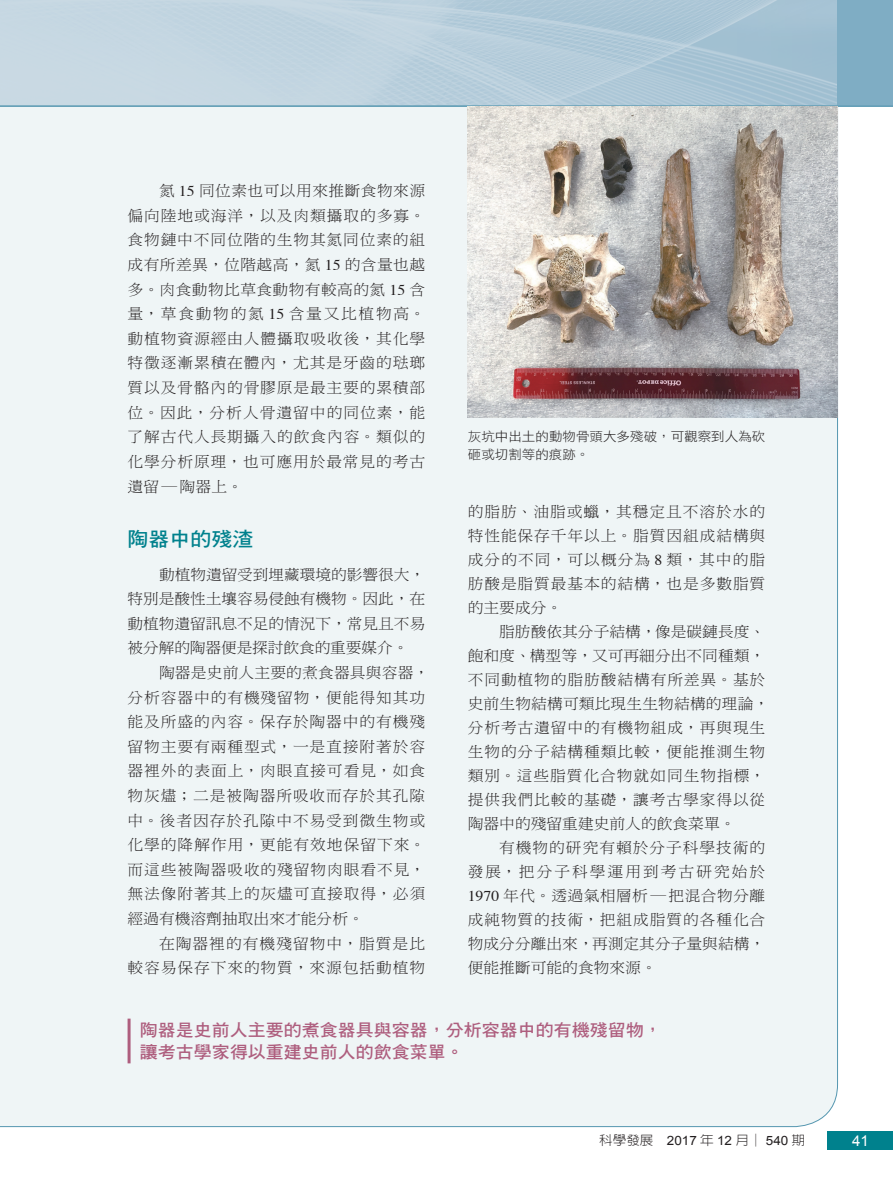
<style>
.page{position:relative;width:893px;height:1191px;background:#fff}
.page>*{position:absolute;margin:0;border:0;box-sizing:border-box;transform-origin:0 0}
.t1{font:19.95px "DF Hei Std W7";color:#00818d;scale:1.05 1}
.t2{font:17.1px/22.5px "DF Hei Std W7";color:#ae5e7e;scale:1.05 1}
.t3{font:15px/24.6px "DF Ming Std W3";letter-spacing:.055em;color:#231f20;text-align:justify;scale:1.05 1}
.t4{font:15px "Arial";color:#fff}
.t5{font:12.9px/18px "DF Hei Std W3";color:#231f20;scale:1.05 1}
.t6{font:12.9px "Arial";color:#231f20;scale:1.05 1}
.s1{font-family:"Times"}
.s2{font-family:"AR New Hei B5";font-weight:300}
</style>
<div class="page">
<div style="left:828px;top:1131px;width:65px;height:18px;background:#00818d"></div>
<div style="left:0;top:105px;width:838px;height:1022px;background:#eff5f6"></div>
<div style="left:838px;top:0;width:55px;height:106px;background:#7fadc4"></div>
<hr style="left:0;top:106px;width:893px;height:1px;background:#5597b0">
<hr style="left:128px;top:1018px;width:3px;height:45px;background:#ae5e7e">
<img style="left:468px;top:107px;width:369px;height:310px">
<p class="t3" style="left:128px;top:178px;width:285px;text-indent:31px">氮 <span class="s1">15</span> 同位素也可以用來推斷食物來源偏向陸地或海洋，以及肉類攝取的多寡。食物鏈中不同位階的生物其氮同位素的組成有所差異，位階越高，氮 <span class="s1">15</span> 的含量也越多。肉食動物比草食動物有較高的氮 <span class="s1">15</span> 含量，草食動物的氮 <span class="s1">15</span> 含量又比植物高。動植物資源經由人體攝取吸收後，其化學特徵逐漸累積在體內，尤其是牙齒的琺瑯質以及骨骼內的骨膠原是最主要的累積部位。因此，分析人骨遺留中的同位素，能了解古代人長期攝入的飲食內容。類似的化學分析原理，也可應用於最常見的考古遺留─陶器上。</p>
<h1 class="t1" style="left:128px;top:528px;width:121px">陶器中的殘渣</h1>
<p class="t3" style="left:128px;top:561px;width:285px;text-indent:31px">動植物遺留受到埋藏環境的影響很大，特別是酸性土壤容易侵蝕有機物。因此，在動植物遺留訊息不足的情況下，常見且不易被分解的陶器便是探討飲食的重要媒介。</p>
<p class="t3" style="left:128px;top:660px;width:289px;text-align:left;text-indent:31px">陶器是史前人主要的煮食器具與容器，分析容器中的有機殘留物，便能得知其功能及所盛的內容。保存於陶器中的有機殘留物主要有兩種型式，一是直接附著於容器裡外的表面上，肉眼直接可看見，如食物灰燼；二是被陶器所吸收而存於其孔隙中。後者因存於孔隙中不易受到微生物或化學的降解作用，更能有效地保留下來。而這些被陶器吸收的殘留物肉眼看不見，無法像附著其上的灰燼可直接取得，必須經過有機溶劑抽取出來才能分析。</p>
<p class="t3" style="left:128px;top:930px;width:285px;text-align:right">在陶器裡的有機殘留物中，脂質是比<br>較容易保存下來的物質，來源包括動植物</p>
<p class="t5" style="left:468px;top:427px;width:285px">灰坑中出土的動物骨頭大多殘破，可觀察到人為砍砸或切割等的痕跡。</p>
<p class="t3" style="left:468px;top:499px;width:285px;line-height:24px">的脂肪、油脂或蠟，其穩定且不溶於水的特性能保存千年以上。脂質因組成結構與成分的不同，可以概分為 <span class="s1">8</span> 類，其中的脂肪酸是脂質最基本的結構，也是多數脂質的主要成分。</p>
<p class="t3" style="left:468px;top:619px;width:289px;line-height:24px;text-align:left;text-indent:31px">脂肪酸依其分子結構，像是碳鏈長度、飽和度、構型等，又可再細分出不同種類，不同動植物的脂肪酸結構有所差異。基於史前生物結構可類比現生生物結構的理論，分析考古遺留中的有機物組成，再與現生生物的分子結構種類比較，便能推測生物類別。這些脂質化合物就如同生物指標，提供我們比較的基礎，讓考古學家得以從陶器中的殘留重建史前人的飲食菜單。</p>
<p class="t3" style="left:468px;top:835px;width:285px;line-height:24px;text-indent:31px">有機物的研究有賴於分子科學技術的發展，把分子科學運用到考古研究始於<span class="s1">1970</span> 年代。透過氣相層析─把混合物分離成純物質的技術，把組成脂質的各種化合物成分分離出來，再測定其分子量與結構，便能推斷可能的食物來源。</p>
<p class="t2" style="left:140px;top:1018px;width:499px">陶器是史前人主要的煮食器具與容器，分析容器中的有機殘留物，讓考古學家得以重建史前人的飲食菜單。</p>
<p class="t6" style="left:599px;top:1132px;width:198px"><span class="s2">科學發展</span> 2017 <span class="s2">年</span> 12 <span class="s2">月│</span> 540 <span class="s2">期</span></p>
<p class="t4" style="left:852px;top:1131px;width:18px">41</p>
</div>
